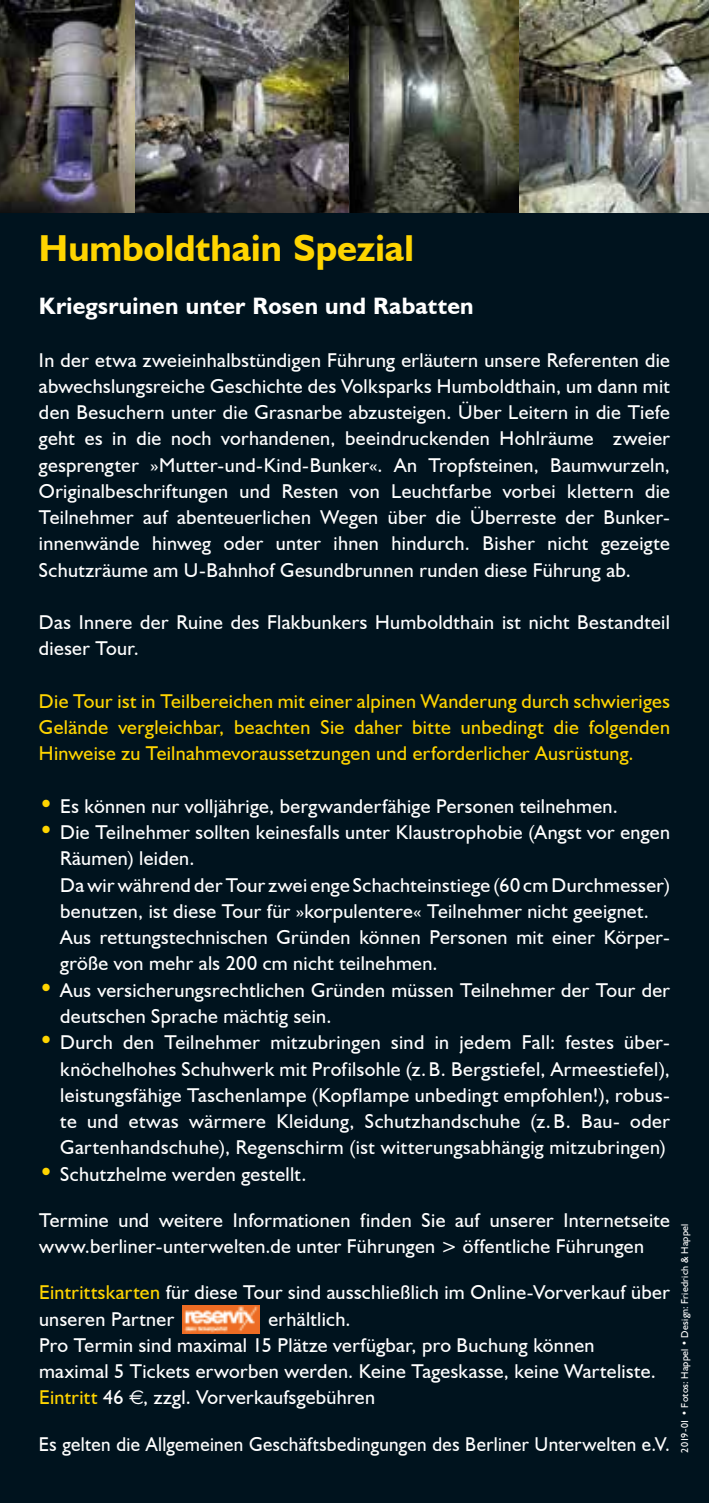
<style>
.page{position:relative;width:709px;height:1503px;background:#fff}
.page>*{position:absolute;margin:0;border:0;box-sizing:border-box;transform-origin:0 0}
.t1{font:700 37.5px "Humanist 521 BT";color:#ffd500}
.t2{font:700 23.75px "Humanist 521 BT";letter-spacing:.01em;color:#fff}
.t3{font:20px/26.2px "Humanist 521 BT";letter-spacing:.015em;color:#fff}
.t4{font:20px/26.2px "Humanist 521 BT";letter-spacing:.015em;color:#ffd500;text-align:justify}
.t5{font:20px "Humanist 521 BT";letter-spacing:.015em;color:#fff;scale:.95 1}
.t6{font:10px "Humanist 521 BT";letter-spacing:.025em;color:#fff}
.s1{font-size:25px;color:#ffd500}
.s2{color:#ffd500}
.s3{font-family:"Euro Sans"}
</style>
<div class="page">
<div style="left:0;top:0;width:709px;height:1502px;background:#00131e"></div>
<img style="left:518px;top:0;width:191px;height:213px">
<img style="left:0;top:0;width:349px;height:213px">
<img style="left:349px;top:0;width:169px;height:213px">
<img style="left:182px;top:1305px;width:77px;height:28px">
<h1 class="t1" style="left:39px;top:225px;width:376px">Humboldthain Spezial</h1>
<p class="t2" style="left:39px;top:291px;width:436px">Kriegsruinen unter Rosen und Rabatten</p>
<p class="t3" style="left:39px;top:346px;width:632px;text-align:justify">In der etwa zweieinhalbstündigen Führung erläutern unsere Referenten die abwechslungsreiche Geschichte des Volksparks Humboldthain, um dann mit den Besuchern unter die Grasnarbe abzusteigen. Über Leitern in die Tiefe geht es in die noch vorhandenen, beeindruckenden Hohlräume zweier gesprengter »Mutter-und-Kind-Bunker«. An Tropfsteinen, Baumwurzeln, Originalbeschriftungen und Resten von Leuchtfarbe vorbei klettern die Teilnehmer auf abenteuerlichen Wegen über die Überreste der Bunker&shy;innenwände hinweg oder unter ihnen hindurch. Bisher nicht gezeigte Schutzräume am U-Bahnhof Gesundbrunnen runden diese Führung ab.</p>
<p class="t3" style="left:39px;top:608px;width:632px">Das Innere der Ruine des Flakbunkers Humboldthain ist nicht Bestandteil dieser Tour.</p>
<p class="t4" style="left:39px;top:687px;width:632px">Die Tour ist in Teilbereichen mit einer alpinen Wanderung durch schwieriges Gelände vergleichbar, beachten Sie daher bitte unbedingt die folgenden Hinweise zu Teilnahmevoraussetzungen und erforderlicher Ausrüstung.</p>
<p class="t3" style="left:39px;top:792px;width:580px"><span class="s1">•</span> Es können nur volljährige, bergwanderfähige Personen teilnehmen.</p>
<p class="t3" style="left:60px;top:819px;width:611px;text-indent:-21px"><span class="s1">•</span> Die Teilnehmer sollten keinesfalls unter Klaustrophobie (Angst vor engen Räumen) leiden.<br>Da wir während der Tour zwei enge Schachteinstiege (60 cm Durchmesser) benutzen, ist diese Tour für »korpulentere« Teilnehmer nicht geeignet.<br>Aus rettungstechnischen Gründen können Personen mit einer Körper&shy;größe von mehr als 200 cm nicht teilnehmen.</p>
<p class="t3" style="left:60px;top:976px;width:611px;text-indent:-21px"><span class="s1">•</span> Aus versicherungsrechtlichen Gründen müssen Teilnehmer der Tour der deutschen Sprache mächtig sein.</p>
<p class="t3" style="left:60px;top:1029px;width:611px;text-align:justify;text-indent:-21px"><span class="s1">•</span> Durch den Teilnehmer mitzubringen sind in jedem Fall: festes über&shy;knöchelhohes Schuhwerk mit Profilsohle (z.B. Bergstiefel, Armeestiefel), leistungsfähige Taschenlampe (Kopflampe unbedingt empfohlen!), robus&shy;te und etwas wärmere Kleidung, Schutzhandschuhe (z.B. Bau- oder Gartenhandschuhe), Regenschirm (ist witterungsabhängig mitzubringen)</p>
<p class="t3" style="left:39px;top:1160px;width:269px"><span class="s1">•</span> Schutzhelme werden gestellt.</p>
<p class="t3" style="left:39px;top:1206px;width:632px">Termine und weitere Informationen finden Sie auf unserer Internetseite www.berliner-unterwelten.de unter Führungen &gt; öffentliche Führungen</p>
<p class="t3" style="left:39px;top:1279px;width:632px"><span class="s2">Eintrittskarten</span> für diese Tour sind ausschließlich im Online-Vorverkauf über unseren Partner</p>
<p class="t3" style="left:39px;top:1305px;width:618px;text-indent:229px">erhältlich.<br>Pro Termin sind maximal 15 Plätze verfügbar, pro Buchung können maximal 5 Tickets erworben werden. Keine Tageskasse, keine Warteliste.<br><span class="s2">Eintritt</span> 46 <span class="s3">€</span>, zzgl. Vorverkaufsgebühren</p>
<p class="t5" style="left:39px;top:1431px;width:665px">Es gelten die Allgemeinen Geschäftsbedingungen des Berliner Unterwelten e.V.</p>
<p class="t6" style="left:678px;top:1452px;width:230px;rotate:-90deg">2019-01 • Fotos: Happel • Design: Friedrich &amp; Happel</p>
</div>
